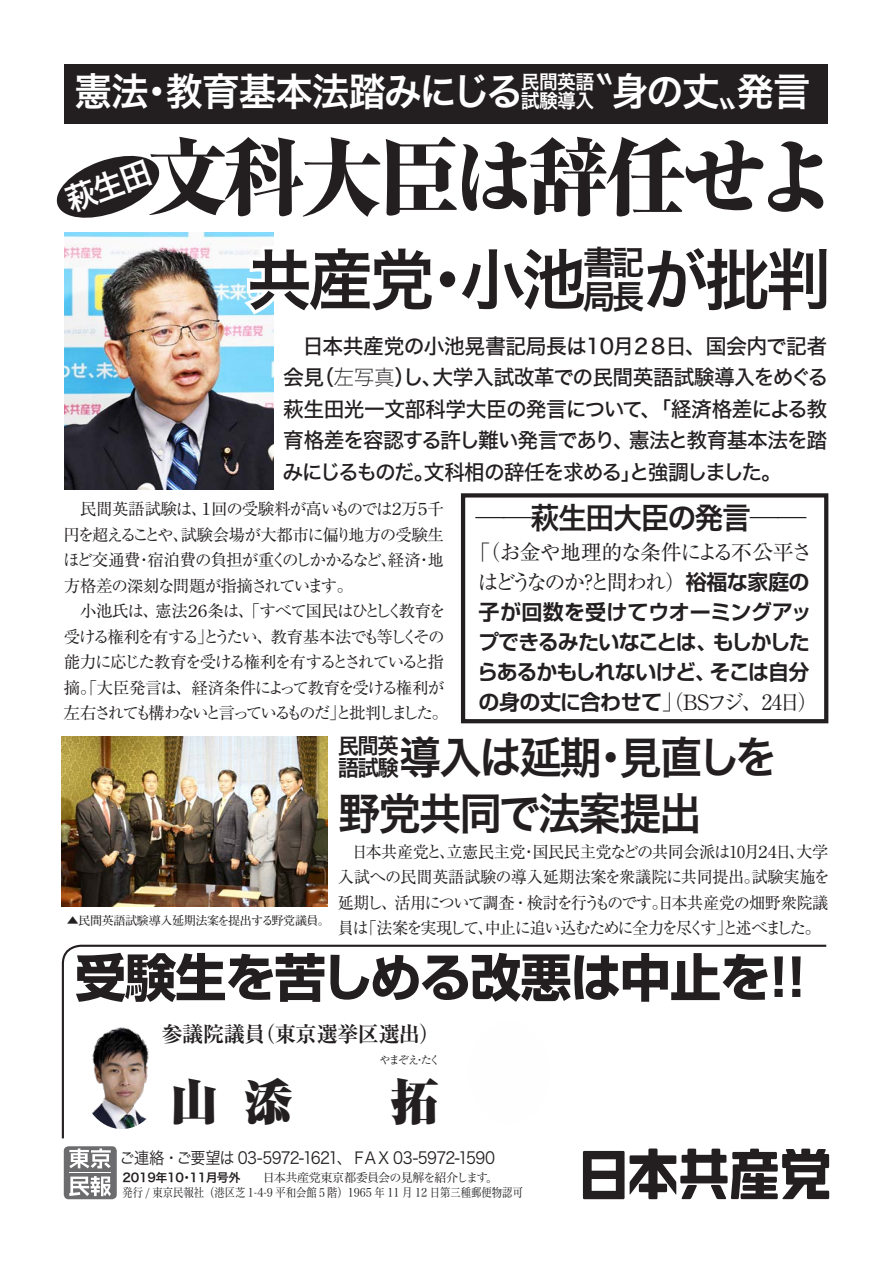
<style>
.page{position:relative;width:893px;height:1263px;background:#fff}
.page>*{position:absolute;margin:0;border:0;box-sizing:border-box;transform-origin:0 0}
.t1{font:800 expanded 84px "Ryumin Pro";letter-spacing:-.05em;color:#231f20}
.t2{font:66.9px "Hira Kaku Std N W6";letter-spacing:-.05em;color:#231f20}
.t3{font:700 51.45px "Shin Go Pro";letter-spacing:-.025em;color:#231f20}
.t4{font:900 48.3px "Ryumin Pro";color:#231f20}
.t5{font:44.1px/55.9px "Hira Kaku Std N W6";letter-spacing:-.05em;color:#231f20}
.t6{font:38.7px "Hira Kaku Std N W6";letter-spacing:-.025em;color:#fff}
.t7{font:30px "Hira Kaku Std N W6";letter-spacing:-.055em;color:#231f20}
.t8{font:22.05px "Hira Kaku Std N W6";color:#231f20}
.t9{font:700 21.45px "Ryumin Pro";letter-spacing:-.025em;color:#231f20}
.t10{font:21px/31.5px "Hira Kaku Std N W5";letter-spacing:-.04em;color:#231f20;text-align:right}
.t11{font:21px/30px "Ryumin Pro";letter-spacing:-.085em;color:#231f20;text-align:center}
.t12{font:21px/31.5px "Hira Kaku Std N W5";letter-spacing:-.065em;color:#231f20}
.t13{font:700 21px/30px "Shin Go Pro De";letter-spacing:-.04em;color:#231f20}
.t14{font:700 21px/30px "Shin Go Pro De";letter-spacing:-.01em;color:#231f20;text-align:right}
.t15{font:19.35px "Hira Kaku Std N W6";color:#fff}
.t16{font:16.5px/25.5px "Ryumin Pro";letter-spacing:-.07em;color:#231f20}
.t17{font:16.5px/25.5px "Ryumin Pro";letter-spacing:-.12em;color:#231f20}
.t18{font:16.5px "Hira Kaku Pro N W3";letter-spacing:-.06em;color:#231f20;scale:.92 1}
.t19{font:16.5px/25.5px "Ryumin Pro";letter-spacing:-.045em;color:#231f20}
.t20{font:16.5px/25.5px "Ryumin Pro";letter-spacing:-.105em;color:#231f20}
.t21{font:16.5px/25.5px "Ryumin Pro";letter-spacing:-.015em;color:#231f20}
.t22{font:16.5px "Ryumin Pro";letter-spacing:-.11em;color:#231f20}
.t23{font:16.5px "Ryumin Pro";letter-spacing:-.025em;color:#231f20}
.t24{font:12px "Hira Min Pro N W3";color:#231f20;scale:.86 1}
.t25{font:12px "Hira Min Pro N W3";letter-spacing:-.05em;color:#231f20}
.t26{font:700 12px "Futo Min A101 Pro";letter-spacing:-.025em;color:#231f20}
.t27{font:12px "Hira Min Pro N W3";color:#231f20}
.t28{font:12px "Hira Kaku Pro N W6";color:#231f20}
.t29{font:10.95px "Ryumin Pro";letter-spacing:-.16em;color:#231f20}
.s1{font-size:33.45px}
.s2{font-family:"Hira Kaku Std N W1"}
.s3{font-family:"Shin Go Pro De";font-weight:700}
.s4{font-size:22.05px}
.s5{font-family:"Hira Kaku Pro N W6"}
</style>
<div class="page">
<div style="left:64px;top:64px;width:763px;height:60px;background:#231f20"></div>
<div style="left:64px;top:1146px;width:53px;height:53px;background:#6c6c6f;border-radius:5px"></div>
<svg style="left:69px;top:1148px;width:42px;height:20px"></svg>
<svg style="left:69px;top:1176px;width:42px;height:20px"></svg>
<svg style="left:583px;top:1148px;width:246px;height:51px"></svg>
<svg style="left:61px;top:944px;width:766px;height:195px"></svg>
<img style="left:62px;top:737px;width:265px;height:169px">
<img style="left:65px;top:232px;width:209px;height:257px">
<svg style="left:238px;top:243px;width:36px;height:76px"></svg>
<svg style="left:461px;top:493px;width:319px;height:231px"></svg>
<img style="left:80px;top:1025px;width:83px;height:104px">
<img style="left:467px;top:1020px;width:83px;height:104px">
<svg style="left:56px;top:155px;width:104px;height:63px"></svg>
<h3 class="t6" style="left:74px;top:62px;width:738px">憲法教育基本法踏みにじる<sup>民間英語</sup> 身の丈発言</h3>
<h3 class="t6" style="left:575px;top:62px;width:39px">〝</h3>
<h3 class="t6" style="left:138px;top:62px;width:39px">・</h3>
<p class="t15" style="left:521px;top:86px;width:75px">試験導入</p>
<h1 class="t1" style="left:147px;top:111px;width:692px">文科大臣は辞任せよ</h1>
<h3 class="t6" style="left:719px;top:62px;width:39px">〟</h3>
<h2 class="t2" style="left:247px;top:228px;width:399px">共産党小池<sup>書記</sup></h2>
<h2 class="t2" style="left:583px;top:228px;width:249px"><span class="s1">局長</span>が批判</h2>
<h2 class="t2" style="left:415px;top:228px;width:66px">・</h2>
<p class="t10" style="left:283px;top:330px;width:547px">　日本共産党の小池晃書記局長は10月２８日、国会内で記者（<span class="s2">左写真</span>し） 大学入試改革での民間英語試験導入をめぐる</p>
<p class="t10" style="left:283px;top:362px;width:43px">会見</p>
<p class="t10" style="left:283px;top:393px;width:546px">萩生田光一文部科学大臣の発言について、「経済格差による教</p>
<p class="t10" style="left:629px;top:425px;width:200px">憲法と教育基本法を踏</p>
<p class="t10" style="left:422px;top:362px;width:22px">、</p>
<p class="t12" style="left:283px;top:425px;width:501px">育格差を容認する許し難い発言であり、<br>みにじるものだ文科相の辞任を求めると強調しました。</p>
<p class="t10" style="left:621px;top:456px;width:22px">」</p>
<p class="t10" style="left:414px;top:456px;width:22px">。</p>
<p class="t16" style="left:211px;top:495px;width:183px">回の受験料が高いものでは</p>
<p class="t19" style="left:64px;top:495px;width:382px">　民間英語試験は１、<br>円を超えることや試験会場が大都市に偏り地方の受験生</p>
<p class="t16" style="left:428px;top:495px;width:18px">千</p>
<p class="t16" style="left:401px;top:495px;width:18px">万</p>
<p class="t16" style="left:388px;top:495px;width:18px">２</p>
<p class="t16" style="left:414px;top:495px;width:18px">５</p>
<p class="t16" style="left:63px;top:521px;width:382px;text-indent:109px">、<br>ほど交通費宿泊費の負担が重くのしかかるなど経済地</p>
<p class="t16" style="left:136px;top:546px;width:18px">・</p>
<p class="t16" style="left:64px;top:572px;width:291px">方格差の深刻な問題が指摘されています。</p>
<p class="t16" style="left:207px;top:597px;width:240px">条は、「すべて国民はひとしく教育を</p>
<p class="t16" style="left:416px;top:546px;width:18px">・</p>
<p class="t16" style="left:380px;top:546px;width:18px">、</p>
<p class="t16" style="left:155px;top:597px;width:34px">憲法</p>
<p class="t20" style="left:64px;top:597px;width:382px">　小池氏は、<br>受ける権利を有するとうたい、教育基本法でも等しくその</p>
<p class="t16" style="left:184px;top:597px;width:28px">２６</p>
<p class="t17" style="left:64px;top:623px;width:386px;text-indent:133px">」<br>能力に応じた教育を受ける権利を有するとされていると指摘。「大臣発言は、経済条件によって教育を受ける権利が左右されても構わないと言っているものだと批判しました。</p>
<p class="t16" style="left:329px;top:699px;width:18px">」</p>
<h3 class="t7" style="left:475px;top:495px;width:332px">──萩生田大臣の発言──</h3>
<p class="t11" style="left:470px;top:536px;width:344px">「（お金や地理的な条件による不公平さはどうなのかと問われ）<span class="s3">裕福な家庭の</span></p>
<p class="t11" style="left:578px;top:566px;width:22px">？</p>
<p class="t14" style="left:479px;top:595px;width:335px">子が回数を受けてウオーミングアッもしかした</p>
<p class="t13" style="left:710px;top:625px;width:101px;text-indent:-232px">プできるみたいなことは、<br>そこは自分</p>
<p class="t13" style="left:477px;top:655px;width:240px">らあるかもしれないけど、</p>
<p class="t11" style="left:479px;top:686px;width:341px"><span class="s3">の身の丈に合わせて</span>」（BSフジ、24日(</p>
<h3 class="t5" style="left:338px;top:730px;width:441px"><span class="s4">語試験</span>導入は延期見直しを</h3>
<h3 class="t8" style="left:338px;top:729px;width:62px">民間英</h3>
<h3 class="t5" style="left:338px;top:730px;width:365px;text-indent:252px">・<br>野党共同で法案提出</h3>
<p class="t23" style="left:338px;top:839px;width:424px">　日本共産党と立憲民主党国民民主党などの共同会派は10月</p>
<p class="t16" style="left:775px;top:838px;width:54px">日大学</p>
<p class="t16" style="left:755px;top:838px;width:27px">２４</p>
<p class="t16" style="left:521px;top:838px;width:18px">・</p>
<p class="t21" style="left:338px;top:838px;width:494px;text-indent:101px">、<br>入試への民間英語試験の導入延期法案を衆議院に共同提出試験実施を</p>
<p class="t16" style="left:789px;top:838px;width:18px">、</p>
<p class="t16" style="left:394px;top:863px;width:436px;text-indent:349px">。<br>活用について調査・検討を行うものです日本共産党の畑野衆院議</p>
<p class="t16" style="left:338px;top:889px;width:61px">延期し、</p>
<p class="t16" style="left:652px;top:889px;width:18px">。</p>
<p class="t26" style="left:67px;top:911px;width:265px">▲民間英語試験導入延期法案を提出する野党議員。</p>
<p class="t22" style="left:361px;top:915px;width:462px">「法案を実現して中止に追い込むために全力を尽くすと述べました。</p>
<p class="t16" style="left:716px;top:914px;width:18px">」</p>
<p class="t16" style="left:338px;top:914px;width:33px">員は</p>
<p class="t16" style="left:478px;top:914px;width:18px">、</p>
<h3 class="t3" style="left:75px;top:936px;width:698px">受験生を苦しめる改悪は中止を</h3>
<h3 class="t3" style="left:753px;top:936px;width:71px">!!</h3>
<h3 class="t9" style="left:254px;top:1017px;width:188px">（東京選挙区選出(</h3>
<h3 class="t9" style="left:161px;top:1017px;width:106px">参議院議員</h3>
<h3 class="t4" style="left:170px;top:1063px;width:123px">山添</h3>
<p class="t29" style="left:380px;top:1051px;width:62px">やまぞえたく</p>
<p class="t29" style="left:414px;top:1051px;width:12px">・</p>
<h3 class="t4" style="left:390px;top:1063px;width:50px">拓</h3>
<p class="t18" style="left:119px;top:1143px;width:410px">ご連絡・ご要望は 03-5972-1621、ＦＡＸ 03-5972-1590</p>
<p class="t27" style="left:486px;top:1167px;width:13px">。</p>
<p class="t25" style="left:123px;top:1167px;width:367px"><span class="s5">2019年10 11月号外</span>　　日本共産党東京都委員会の見解を紹介します</p>
<p class="t28" style="left:181px;top:1167px;width:14px">・</p>
<p class="t24" style="left:123px;top:1182px;width:467px">発行 / 東京民報社（港区芝 1-4-9 平和会館５階）1965 年 11 月 12 日第三種郵便物認可</p>
</div>
